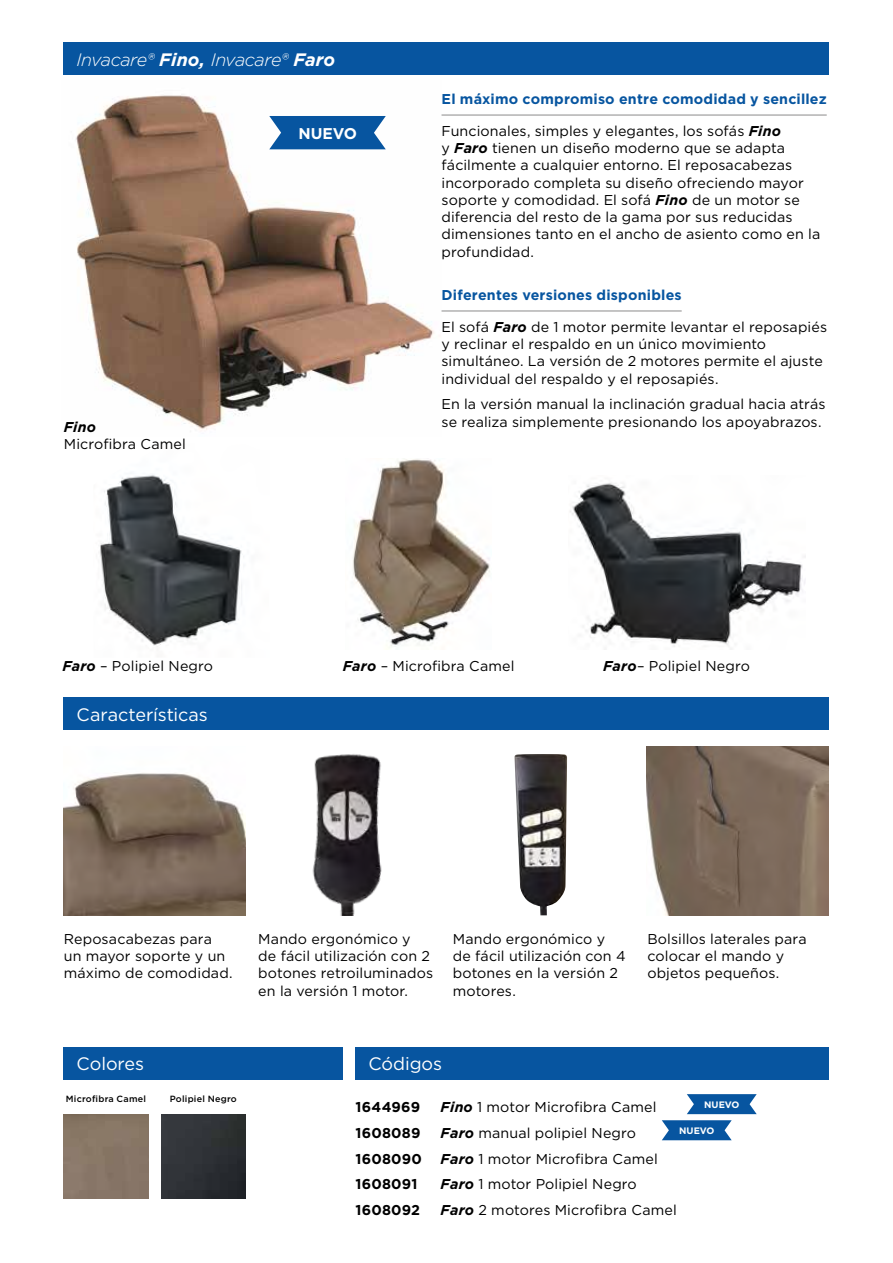
<style>
.page{position:relative;width:893px;height:1263px;background:#fff}
.page>*{position:absolute;margin:0;border:0;box-sizing:border-box;transform-origin:0 0}
.t1{font:18px "Gotham";letter-spacing:-.005em;color:#fff}
.t2{font:italic 300 18px "Gotham";letter-spacing:-.025em;color:#fff}
.t3{font:700 15.6px "Gotham";color:#fff}
.t4{font:14.25px/17.2px "Gotham";letter-spacing:.01em;color:#000}
.t5{font:700 14.25px "Gotham";letter-spacing:.015em;color:#0755a0}
.t6{font:700 14.25px "Gotham";letter-spacing:.015em;color:#000}
.t7{font:italic 700 14.25px "Gotham";color:#000}
.t8{font:700 9.3px "Gotham";color:#fff}
.t9{font:500 9px "Gotham";letter-spacing:.025em;color:#000}
.s1{font-weight:700}
.s2{font-weight:700;font-style:italic}
</style>
<div class="page">
<img style="left:570px;top:483px;width:235px;height:164px">
<img style="left:76px;top:95px;width:358px;height:335px">
<hr style="left:441px;top:114px;width:386px;height:2px;background:#b2b1b1">
<hr style="left:441px;top:310px;width:241px;height:2px;background:#b2b1b1">
<img style="left:100px;top:474px;width:144px;height:173px">
<img style="left:353px;top:459px;width:137px;height:188px">
<img style="left:64px;top:773px;width:182px;height:142px">
<img style="left:312px;top:754px;width:70px;height:161px">
<img style="left:514px;top:754px;width:53px;height:161px">
<img style="left:647px;top:747px;width:181px;height:168px">
<div style="left:64px;top:43px;width:765px;height:32px;background:#0755a0"></div>
<div style="left:64px;top:1047px;width:279px;height:32px;background:#0755a0"></div>
<div style="left:356px;top:1047px;width:473px;height:32px;background:#0755a0"></div>
<div style="left:64px;top:1114px;width:84px;height:85px;background:#877667"></div>
<img style="left:161px;top:1114px;width:85px;height:85px">
<div style="left:64px;top:698px;width:765px;height:32px;background:#0755a0"></div>
<svg style="left:269px;top:116px;width:117px;height:33px;background:#2167aa"></svg>
<svg style="left:662px;top:1120px;width:70px;height:20px"></svg>
<svg style="left:687px;top:1094px;width:70px;height:20px"></svg>
<p class="t2" style="left:77px;top:48px;width:260px">Invacare® <span class="s1">Fino,</span> Invacare® <span class="s1">Faro</span></p>
<p class="t7" style="left:64px;top:417px;width:34px">Fino</p>
<p class="t4" style="left:64px;top:435px;width:124px">Microfibra Camel</p>
<p class="t3" style="left:298px;top:123px;width:60px">NUEVO</p>
<p class="t5" style="left:441px;top:89px;width:387px">El máximo compromiso entre comodidad y sencillez</p>
<p class="t4" style="left:441px;top:122px;width:380px">Funcionales, simples y elegantes, los sofás <span class="s2">Fino<br></span>y <span class="s2">Faro</span> tienen un diseño moderno que se adapta fácilmente a cualquier entorno. El reposacabezas incorporado completa su diseño ofreciendo mayor soporte y comodidad. El sofá <span class="s2">Fino</span> de un motor se diferencia del resto de la gama por sus reducidas dimensiones tanto en el ancho de asiento como en la profundidad.</p>
<p class="t5" style="left:441px;top:285px;width:242px">Diferentes versiones disponibles</p>
<p class="t4" style="left:441px;top:318px;width:387px">El sofá <span class="s2">Faro</span> de 1 motor permite levantar el reposapiés y reclinar el respaldo en un único movimiento simultáneo. La versión de 2 motores permite el ajuste individual del respaldo y el reposapiés.</p>
<p class="t4" style="left:441px;top:395px;width:385px">En la versión manual la inclinación gradual hacia atrás se realiza simplemente presionando los apoyabrazos.</p>
<p class="t4" style="left:62px;top:657px;width:152px"><span class="s2">Faro</span> – Polipiel Negro</p>
<p class="t4" style="left:343px;top:657px;width:173px"><span class="s2">Faro</span> – Microfibra Camel</p>
<p class="t4" style="left:603px;top:657px;width:148px"><span class="s2">Faro</span>– Polipiel Negro</p>
<p class="t1" style="left:77px;top:703px;width:133px">Características</p>
<p class="t4" style="left:64px;top:930px;width:170px">Reposacabezas para un mayor soporte y un máximo de comodidad.</p>
<p class="t4" style="left:258px;top:930px;width:176px">Mando ergonómico y<br>de fácil utilización con 2 botones retroiluminados en la versión 1 motor.</p>
<p class="t4" style="left:453px;top:930px;width:174px">Mando ergonómico y de fácil utilización con 4 botones en la versión 2 motores.</p>
<p class="t4" style="left:647px;top:930px;width:161px">Bolsillos laterales para colocar el mando y objetos pequeños.</p>
<p class="t1" style="left:77px;top:1052px;width:69px">Colores</p>
<p class="t1" style="left:368px;top:1052px;width:75px">Códigos</p>
<p class="t9" style="left:66px;top:1093px;width:82px">Microfibra Camel</p>
<p class="t9" style="left:170px;top:1093px;width:69px">Polipiel Negro</p>
<p class="t8" style="left:704px;top:1098px;width:37px">NUEVO</p>
<p class="t6" style="left:356px;top:1098px;width:66px">1644969</p>
<p class="t4" style="left:441px;top:1098px;width:217px"><span class="s2">Fino</span> 1 motor Microfibra Camel</p>
<p class="t6" style="left:356px;top:1123px;width:66px">1608089</p>
<p class="t4" style="left:441px;top:1124px;width:197px"><span class="s2">Faro</span> manual polipiel Negro</p>
<p class="t6" style="left:356px;top:1149px;width:68px">1608090</p>
<p class="t4" style="left:441px;top:1150px;width:219px"><span class="s2">Faro</span> 1 motor Microfibra Camel</p>
<p class="t6" style="left:356px;top:1175px;width:63px">1608091</p>
<p class="t4" style="left:441px;top:1175px;width:198px"><span class="s2">Faro</span> 1 motor Polipiel Negro</p>
<p class="t6" style="left:356px;top:1201px;width:66px">1608092</p>
<p class="t4" style="left:441px;top:1201px;width:238px"><span class="s2">Faro</span> 2 motores Microfibra Camel</p>
<p class="t8" style="left:679px;top:1124px;width:37px">NUEVO</p>
</div>
